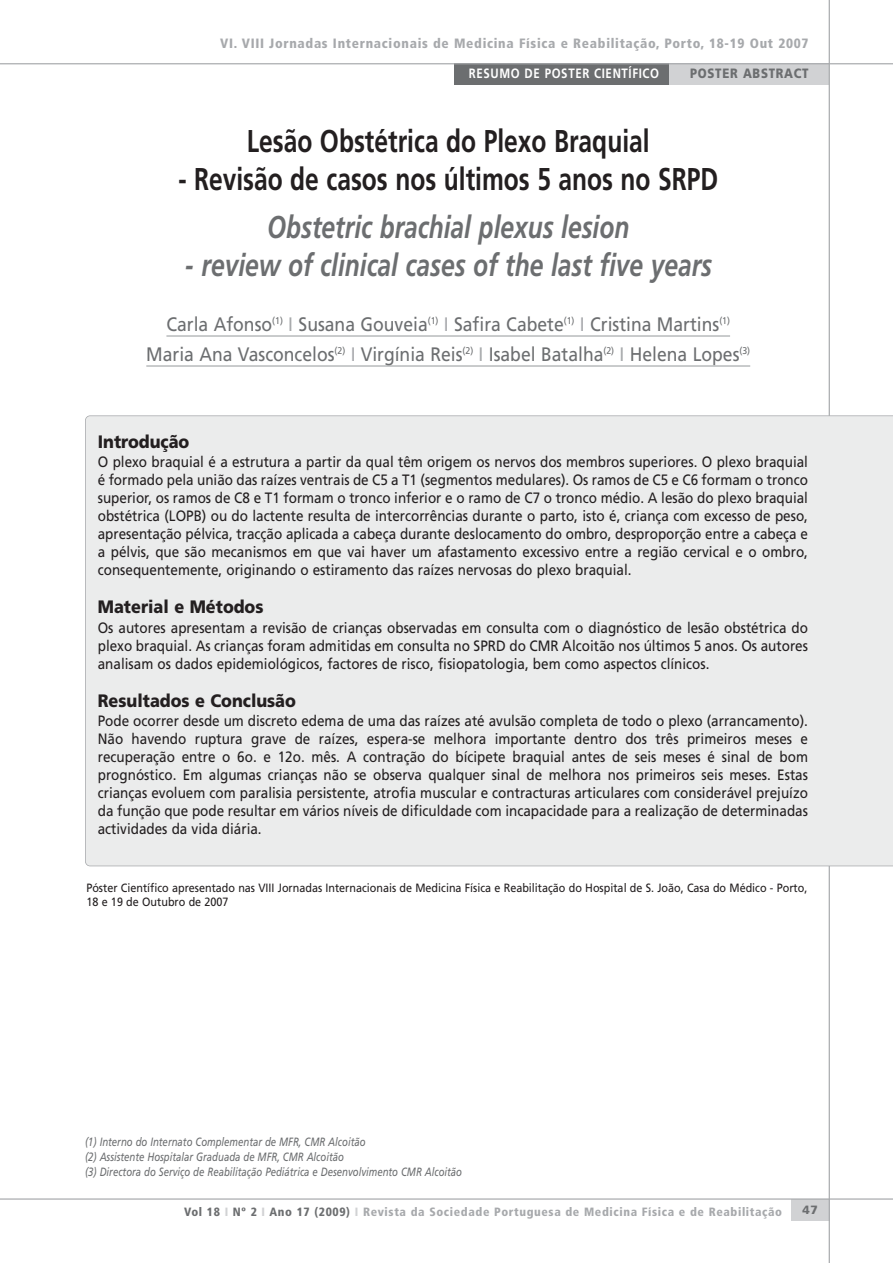
<style>
.page{position:relative;width:893px;height:1263px;background:#fff}
.page>*{position:absolute;margin:0;border:0;box-sizing:border-box;transform-origin:0 0}
.t1{font:italic 700 31.5px "Frutiger";color:#6c6e70;scale:.78 1}
.t2{font:700 31.5px "Frutiger";color:#231f20;scale:.78 1}
.t3{font:19.5px/30px "Frutiger";color:#6c6e70;text-align:center;scale:.9 1}
.t4{font:900 18px "Frutiger";color:#231f20;scale:.9 1}
.t5{font:15px/18px "Frutiger";color:#231f20;text-align:justify;scale:.9 1}
.t6{font:900 condensed 13.5px "Frutiger";letter-spacing:.05em;color:#a7a9ac}
.t7{font:700 13.5px "Frutiger";letter-spacing:.055em;color:#fff;scale:.85 1}
.t8{font:900 13.5px "Frutiger";letter-spacing:.06em;color:#6c6e70;scale:.85 1}
.t9{font:italic 12px/15px "Frutiger";color:#6c6e70;scale:.8 1}
.t10{font:12px/14.4px "Frutiger";color:#231f20;scale:.9 1}
.t11{font:900 condensed 12px "Frutiger";letter-spacing:.05em;color:#a7a9ac}
.t12{font:900 12px "Frutiger";color:#6c6e70}
.s1{color:#a7a9ac}
.s2{color:#6c6e70}
.s3{color:#d1d2d4}
</style>
<div class="page">
<div style="left:454px;top:64px;width:216px;height:21px;background:#6c6e70"></div>
<div style="left:669px;top:64px;width:160px;height:21px;background:#d1d2d4"></div>
<div style="left:791px;top:1199px;width:38px;height:21px;background:#d1d2d4"></div>
<hr style="left:829px;top:0;width:1px;height:1263px;background:#a7a9ac">
<hr style="left:0;top:1198px;width:893px;height:2px;background:#a7a9ac">
<hr style="left:0;top:63px;width:893px;height:1px;background:#a7a9ac">
<hr style="left:166px;top:335px;width:564px;height:2px;background:#a7a9ac">
<hr style="left:146px;top:365px;width:604px;height:2px;background:#a7a9ac">
<div style="left:85px;top:415px;width:808px;height:451px;background:#ebecec"></div>
<p class="t6" style="left:220px;top:38px;width:590px">VI. VIII Jornadas Internacionais de Medicina Física e Reabilitação, Porto, 18-19 Out 2007</p>
<p class="t7" style="left:469px;top:68px;width:225px">RESUMO DE POSTER CIENTÍFICO</p>
<p class="t8" style="left:690px;top:68px;width:141px">POSTER ABSTRACT</p>
<h1 class="t2" style="left:247px;top:128px;width:518px">Lesão Obstétrica do Plexo Braquial</h1>
<h1 class="t2" style="left:178px;top:166px;width:694px">- Revisão de casos nos últimos 5 anos no SRPD</h1>
<h1 class="t1" style="left:267px;top:214px;width:466px">Obstetric brachial plexus lesion</h1>
<h1 class="t1" style="left:184px;top:252px;width:678px">- review of clinical cases of the last five years</h1>
<h2 class="t3" style="left:146px;top:311px;width:672px">Carla Afonso<sup>(1)</sup> <span class="s1">I</span> Susana Gouveia<sup>(1)</sup> <span class="s1">I</span> Safira Cabete<sup>(1)</sup> <span class="s1">I</span> Cristina Martins<sup>(1)<br></sup>Maria Ana Vasconcelos<sup>(2)</sup> <span class="s1">I</span> Virgínia Reis<sup>(2)</sup> <span class="s1">I</span> Isabel Batalha<sup>(2)</sup> <span class="s1">I</span> Helena Lopes<sup>(3)</sup></h2>
<p class="t4" style="left:98px;top:434px;width:103px">Introdução</p>
<p class="t5" style="left:98px;top:454px;width:791px">O plexo braquial é a estrutura a partir da qual têm origem os nervos dos membros superiores. O plexo braquial é formado pela união das raízes ventrais de C5 a T1 (segmentos medulares). Os ramos de C5 e C6 formam o tronco superior, os ramos de C8 e T1 formam o tronco inferior e o ramo de C7 o tronco médio. A lesão do plexo braquial obstétrica (LOPB) ou do lactente resulta de intercorrências durante o parto, isto é, criança com excesso de peso, apresentação pélvica, tracção aplicada a cabeça durante deslocamento do ombro, desproporção entre a cabeça e a pélvis, que são mecanismos em que vai haver um afastamento excessivo entre a região cervical e o ombro, consequentemente, originando o estiramento das raízes nervosas do plexo braquial.</p>
<p class="t4" style="left:98px;top:600px;width:186px">Material e Métodos</p>
<p class="t5" style="left:98px;top:620px;width:791px">Os autores apresentam a revisão de crianças observadas em consulta com o diagnóstico de lesão obstétrica do plexo braquial. As crianças foram admitidas em consulta no SPRD do CMR Alcoitão nos últimos 5 anos. Os autores analisam os dados epidemiológicos, factores de risco, fisiopatologia, bem como aspectos clínicos.</p>
<p class="t4" style="left:98px;top:693px;width:222px">Resultados e Conclusão</p>
<p class="t5" style="left:98px;top:713px;width:791px">Pode ocorrer desde um discreto edema de uma das raízes até avulsão completa de todo o plexo (arrancamento).<br>Não havendo ruptura grave de raízes, espera-se melhora importante dentro dos três primeiros meses e recuperação entre o 6o. e 12o. mês. A contração do bícipete braquial antes de seis meses é sinal de bom prognóstico. Em algumas crianças não se observa qualquer sinal de melhora nos primeiros seis meses. Estas crianças evoluem com paralisia persistente, atrofia muscular e contracturas articulares com considerável prejuízo da função que pode resultar em vários níveis de dificuldade com incapacidade para a realização de determinadas actividades da vida diária.</p>
<p class="t10" style="left:86px;top:882px;width:802px">Póster Científico apresentado nas VIII Jornadas Internacionais de Medicina Física e Reabilitação do Hospital de S. João, Casa do Médico - Porto,<br>18 e 19 de Outubro de 2007</p>
<p class="t9" style="left:85px;top:1136px;width:473px">(1) Interno do Internato Complementar de MFR, CMR Alcoitão<br>(2) Assistente Hospitalar Graduada de MFR, CMR Alcoitão<br>(3) Directora do Serviço de Reabilitação Pediátrica e Desenvolvimento CMR Alcoitão</p>
<p class="t11" style="left:184px;top:1207px;width:599px"><span class="s2">Vol 18</span> <span class="s3">I</span> <span class="s2">Nº 2</span> <span class="s3">I</span> <span class="s2">Ano 17 (2009)</span> <span class="s3">I</span> Revista da Sociedade Portuguesa de Medicina Física e de Reabilitação</p>
<p class="t12" style="left:802px;top:1205px;width:17px">47</p>
</div>
